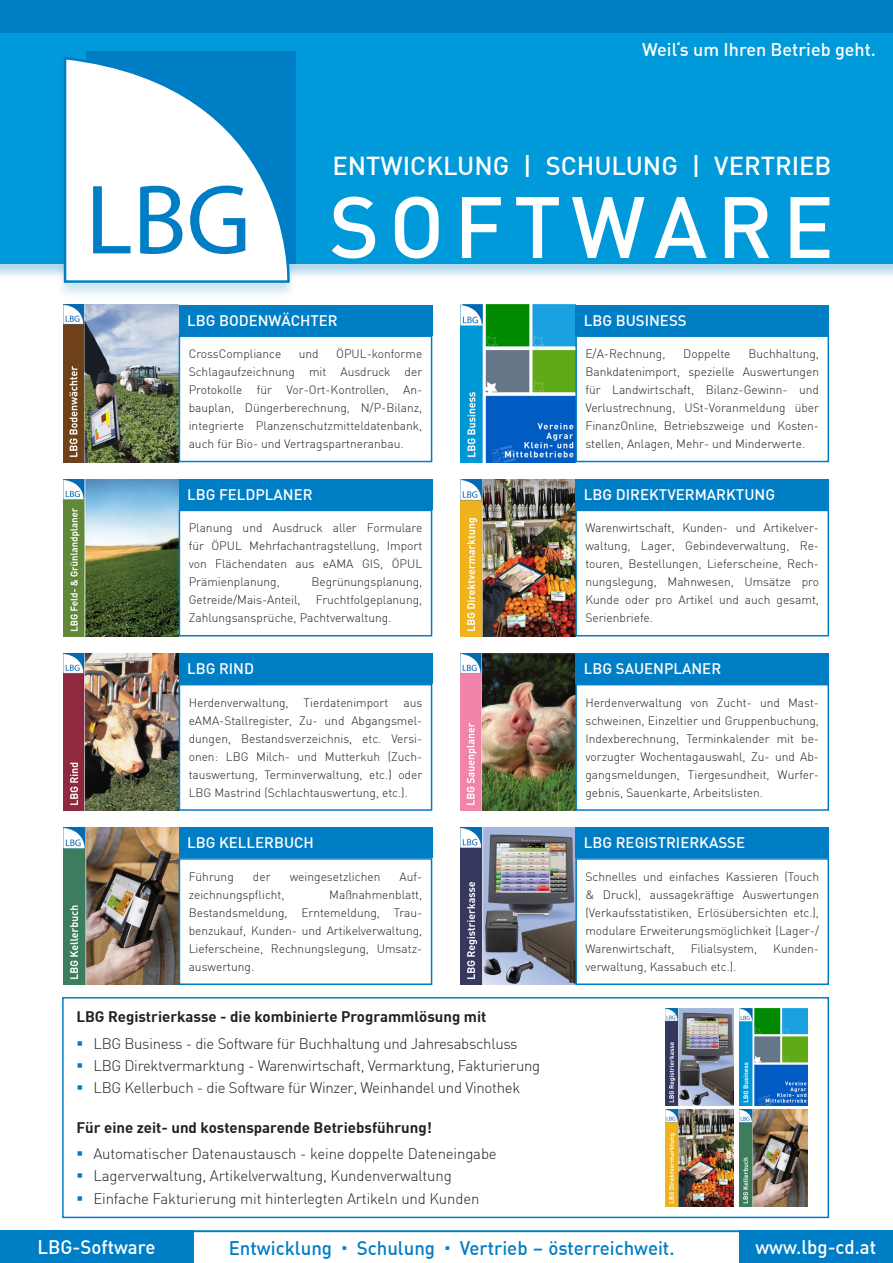
<style>
.page{position:relative;width:893px;height:1263px;background:#fff}
.page>*{position:absolute;margin:0;border:0;box-sizing:border-box;transform-origin:0 0}
.t1{font:500 85.5px "DIN";letter-spacing:.11em;color:#fff}
.t2{font:500 25.5px "DIN";color:#fff}
.t3{font:500 19.2px "DIN";color:#007ec5}
.t4{font:500 19.2px "DIN";color:#fff}
.t5{font:500 18px "DIN";color:#fff}
.t6{font:300 15px "DIN";letter-spacing:-.02em;color:#231f20}
.t7{font:500 15px "DIN";color:#fff}
.Fließtext{font:700 15px "DIN";color:#231f20}
.Beschreibung_Rücksei{font:300 12px/18px "DIN";color:#231f20;text-align:justify}
</style>
<div class="page">
<div style="left:0;top:0;width:893px;height:280px;background:#007ec5;opacity:.3"></div>
<div style="left:0;top:0;width:893px;height:264px;background:#0099da"></div>
<div style="left:56px;top:58px;width:242px;height:241px;background:#007ec5;opacity:.2"></div>
<div style="left:87px;top:52px;width:209px;height:212px;background:#007ec5"></div>
<svg style="left:64px;top:57px;width:230px;height:226px;fill:#fff"></svg>
<svg style="left:93px;top:186px;width:38px;height:67px"></svg>
<svg style="left:140px;top:186px;width:42px;height:68px"></svg>
<svg style="left:190px;top:186px;width:55px;height:68px"></svg>
<div style="left:0;top:0;width:893px;height:33px;background:#007ec5"></div>
<div style="left:0;top:1230px;width:194px;height:33px;background:#007ec5"></div>
<div style="left:740px;top:1230px;width:153px;height:33px;background:#007ec5"></div>
<hr style="left:0;top:1230px;width:893px;height:2px;background:#007ec5">
<div style="left:62px;top:997px;width:767px;height:221px;border:2px solid #007ec5"></div>
<img style="left:665px;top:1008px;width:69px;height:97px">
<img style="left:739px;top:1008px;width:69px;height:97px">
<img style="left:739px;top:1110px;width:69px;height:97px">
<img style="left:665px;top:1110px;width:69px;height:97px">
<img style="left:64px;top:305px;width:115px;height:157px">
<img style="left:64px;top:479px;width:115px;height:157px">
<img style="left:64px;top:653px;width:115px;height:158px">
<img style="left:64px;top:828px;width:115px;height:157px">
<img style="left:460px;top:828px;width:115px;height:157px">
<img style="left:460px;top:653px;width:115px;height:158px">
<img style="left:460px;top:479px;width:115px;height:157px">
<img style="left:460px;top:305px;width:115px;height:157px">
<div style="left:179px;top:335px;width:253px;height:127px;border:2px solid #007ec5"></div>
<div style="left:179px;top:305px;width:253px;height:30px;background:#007ec5"></div>
<div style="left:179px;top:510px;width:253px;height:126px;border:2px solid #007ec5"></div>
<div style="left:179px;top:479px;width:253px;height:31px;background:#007ec5"></div>
<div style="left:179px;top:684px;width:253px;height:127px;border:2px solid #007ec5"></div>
<div style="left:179px;top:653px;width:253px;height:31px;background:#007ec5"></div>
<div style="left:179px;top:858px;width:253px;height:127px;border:2px solid #007ec5"></div>
<div style="left:179px;top:828px;width:253px;height:30px;background:#007ec5"></div>
<div style="left:575px;top:858px;width:254px;height:127px;border:2px solid #007ec5"></div>
<div style="left:575px;top:828px;width:254px;height:30px;background:#007ec5"></div>
<div style="left:575px;top:684px;width:254px;height:127px;border:2px solid #007ec5"></div>
<div style="left:575px;top:653px;width:254px;height:31px;background:#007ec5"></div>
<div style="left:575px;top:510px;width:254px;height:126px;border:2px solid #007ec5"></div>
<div style="left:575px;top:479px;width:254px;height:31px;background:#007ec5"></div>
<div style="left:575px;top:335px;width:254px;height:127px;border:2px solid #007ec5"></div>
<div style="left:575px;top:305px;width:254px;height:30px;background:#007ec5"></div>
<p class="t5" style="left:642px;top:38px;width:235px">Weil‘s um Ihren Betrieb geht.</p>
<p class="t2" style="left:333px;top:149px;width:500px">ENTWICKLUNG | SCHULUNG | VERTRIEB</p>
<p class="t1" style="left:329px;top:172px;width:506px">SOFTWARE</p>
<p class="t7" style="left:187px;top:310px;width:152px">LBG BODENWÄCHTER</p>
<p class="Beschreibung_Rücksei" style="left:189px;top:345px;width:235px;text-indent:148px">ÖPUL-konforme Schlagaufzeichnung mit Ausdruck der Protokolle für Vor-Ort-Kontrollen, An&shy;bauplan, Düngerberechnung, N/P-Bilanz, integrierte Planzenschutzmitteldatenbank, auch für Bio- und Vertragspartneranbau.</p>
<p class="Beschreibung_Rücksei" style="left:189px;top:345px;width:94px">CrossCompliance</p>
<p class="Beschreibung_Rücksei" style="left:299px;top:345px;width:21px">und</p>
<p class="t7" style="left:187px;top:485px;width:127px">LBG FELDPLANER</p>
<p class="Beschreibung_Rücksei" style="left:189px;top:519px;width:235px">Planung und Ausdruck aller Formulare für ÖPUL Mehrfachantragstellung, Import von Flächendaten aus eAMA GIS, ÖPUL Prämienplanung,</p>
<p class="Beschreibung_Rücksei" style="left:311px;top:573px;width:112px">Begrünungsplanung,</p>
<p class="Beschreibung_Rücksei" style="left:189px;top:591px;width:114px">Getreide/Mais-Anteil,</p>
<p class="Beschreibung_Rücksei" style="left:189px;top:591px;width:235px;text-indent:127px">Fruchtfolgeplanung,<br>Zahlungsansprüche, Pachtverwaltung.</p>
<p class="t7" style="left:187px;top:659px;width:68px">LBG RIND</p>
<p class="Beschreibung_Rücksei" style="left:189px;top:693px;width:235px">Herdenverwaltung, Tierdatenimport aus eAMA-Stallregister, Zu- und Abgangsmel&shy;dungen, Bestandsverzeichnis, etc. Versi&shy;onen: LBG Milch- und Mutterkuh (Zuch&shy;tauswertung, Terminverwaltung, etc.) oder LBG Mastrind (Schlachtauswertung, etc.).</p>
<p class="t7" style="left:187px;top:833px;width:128px">LBG KELLERBUCH</p>
<p class="Beschreibung_Rücksei" style="left:189px;top:867px;width:47px">Führung</p>
<p class="Beschreibung_Rücksei" style="left:253px;top:867px;width:19px">der</p>
<p class="Beschreibung_Rücksei" style="left:290px;top:867px;width:92px">weingesetzlichen</p>
<p class="Beschreibung_Rücksei" style="left:400px;top:867px;width:24px">Auf-</p>
<p class="Beschreibung_Rücksei" style="left:189px;top:885px;width:97px">zeichnungspflicht,</p>
<p class="Beschreibung_Rücksei" style="left:189px;top:885px;width:235px;text-indent:141px">Maßnahmenblatt, Bestandsmeldung, Erntemeldung, Trau&shy;benzukauf, Kunden- und Artikelverwaltung, Lieferscheine, Rechnungslegung, Umsatz&shy;auswertung.</p>
<p class="Fließtext" style="left:76px;top:1007px;width:412px">LBG Registrierkasse - die kombinierte Programmlösung mit</p>
<p class="t6" style="left:93px;top:1034px;width:426px">LBG Business - die Software für Buchhaltung und Jahresabschluss</p>
<p class="t6" style="left:93px;top:1056px;width:448px">LBG Direktvermarktung - Warenwirtschaft, Vermarktung, Fakturierung</p>
<p class="t6" style="left:93px;top:1079px;width:428px">LBG Kellerbuch - die Software für Winzer, Weinhandel und Vinothek</p>
<p class="Fließtext" style="left:76px;top:1117px;width:357px">Für eine zeit- und kostensparende Betriebsführung!</p>
<p class="t6" style="left:93px;top:1144px;width:405px">Automatischer Datenaustausch - keine doppelte Dateneingabe</p>
<p class="t6" style="left:93px;top:1167px;width:360px">Lagerverwaltung, Artikelverwaltung, Kundenverwaltung</p>
<p class="t6" style="left:93px;top:1189px;width:388px">Einfache Fakturierung mit hinterlegten Artikeln und Kunden</p>
<p class="t7" style="left:584px;top:310px;width:104px">LBG BUSINESS</p>
<p class="Beschreibung_Rücksei" style="left:585px;top:345px;width:82px">E/A-Rechnung,</p>
<p class="Beschreibung_Rücksei" style="left:683px;top:345px;width:49px">Doppelte</p>
<p class="Beschreibung_Rücksei" style="left:585px;top:345px;width:235px;text-indent:163px">Buchhaltung, Bankdatenimport, spezielle Auswertungen für Landwirtschaft, Bilanz-Gewinn- und Verlustrechnung, USt-Voranmeldung über FinanzOnline, Betriebszweige und Kosten&shy;stellen, Anlagen, Mehr- und Minderwerte.</p>
<p class="t7" style="left:584px;top:485px;width:193px">LBG DIREKTVERMARKTUNG</p>
<p class="Beschreibung_Rücksei" style="left:585px;top:519px;width:235px">Warenwirtschaft, Kunden- und Artikelver&shy;waltung, Lager, Gebindeverwaltung, Re&shy;touren, Bestellungen, Lieferscheine, Rech&shy;nungslegung, Mahnwesen, Umsätze pro Kunde oder pro Artikel und auch gesamt, Serienbriefe.</p>
<p class="t7" style="left:584px;top:659px;width:139px">LBG SAUENPLANER</p>
<p class="Beschreibung_Rücksei" style="left:585px;top:693px;width:235px">Herdenverwaltung von Zucht- und Mast&shy;schweinen, Einzeltier und Gruppenbuchung, Indexberechnung, Terminkalender mit be&shy;vorzugter Wochentagauswahl, Zu- und Ab&shy;gangsmeldungen, Tiergesundheit, Wurfer&shy;gebnis, Sauenkarte, Arbeitslisten.</p>
<p class="t7" style="left:584px;top:833px;width:163px">LBG REGISTRIERKASSE</p>
<p class="Beschreibung_Rücksei" style="left:585px;top:867px;width:235px">Schnelles und einfaches Kassieren (Touch &amp; Druck), aussagekräftige Auswertungen (Verkaufsstatistiken, Erlösübersichten etc.), modulare Erweiterungsmöglichkeit (Lager-/ Warenwirtschaft,</p>
<p class="Beschreibung_Rücksei" style="left:691px;top:939px;width:68px">Filialsystem,</p>
<p class="Beschreibung_Rücksei" style="left:773px;top:939px;width:47px">Kunden-</p>
<p class="Beschreibung_Rücksei" style="left:585px;top:957px;width:152px">verwaltung, Kassabuch etc.).</p>
<p class="t4" style="left:37px;top:1235px;width:119px">LBG-Software</p>
<p class="t3" style="left:229px;top:1236px;width:105px">Entwicklung</p>
<p class="t3" style="left:357px;top:1236px;width:80px">Schulung</p>
<p class="t3" style="left:460px;top:1236px;width:216px">Vertrieb - österreichweit.</p>
<p class="t4" style="left:755px;top:1235px;width:122px">www.lbg-cd.at</p>
</div>
